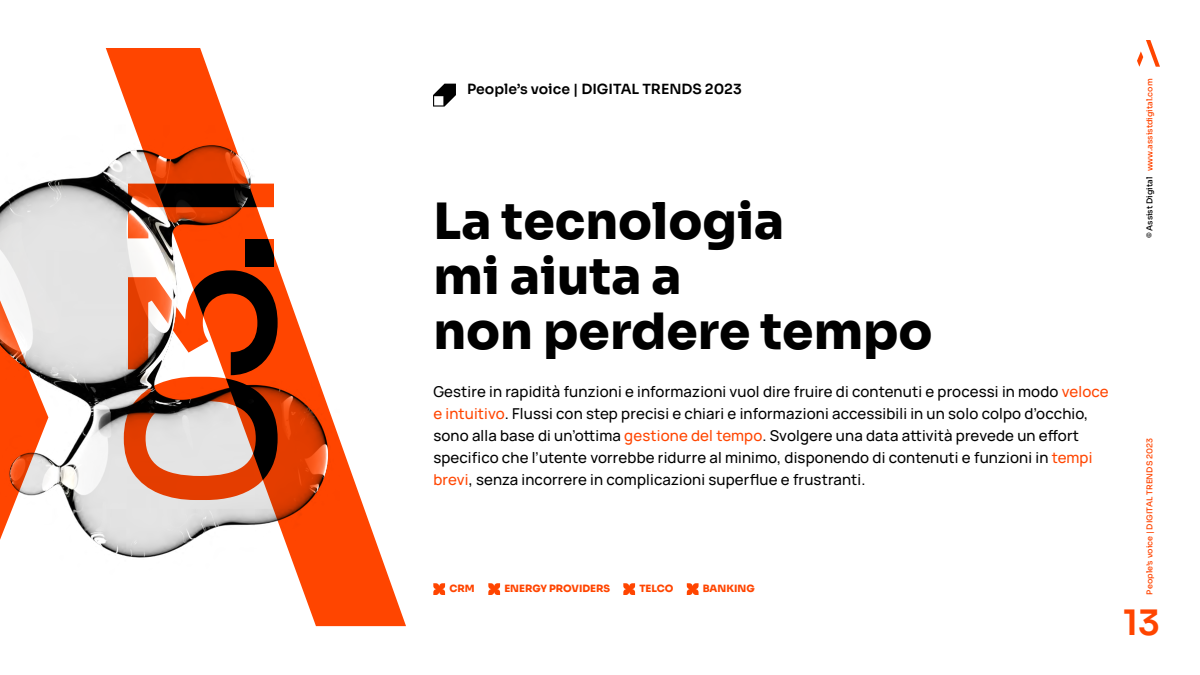
<style>
.page{position:relative;width:1200px;height:675px;background:#fff}
.page>*{position:absolute;margin:0;border:0;box-sizing:border-box;transform-origin:0 0}
.t1{font:500 200px "Sora";color:#ff4500}
.t2{font:800 50px/55px "Sora";color:#000}
.t3{font:600 35px "Sora";color:#ff4500}
.t4{font:200 15px/22px "Manrope";letter-spacing:.01em;color:#000}
.t5{font:600 14px "Sora";color:#000}
.t6{font:800 10px "Sora";color:#ff4500}
.t7{font:500 8px "Sora";color:#ff4500}
.s1{color:#ff4500}
.s2{color:#000}
</style>
<div class="page">
<svg style="left:1137px;top:40px;width:23px;height:27px"></svg>
<svg style="left:106px;top:48px;width:300px;height:578px"></svg>
<svg style="left:433px;top:84px;width:23px;height:23px"></svg>
<svg style="left:433px;top:583px;width:12px;height:12px"></svg>
<svg style="left:488px;top:583px;width:12px;height:12px"></svg>
<svg style="left:623px;top:583px;width:12px;height:12px"></svg>
<svg style="left:687px;top:583px;width:12px;height:12px"></svg>
<img style="left:0;top:67px;width:340px;height:560px">
<h1 class="t1" style="left:38px;top:513px;width:353px;rotate:-90deg">03.1</h1>
<p class="t5" style="left:467px;top:78px;width:276px">People’s voice | DIGITAL TRENDS 2023</p>
<h2 class="t2" style="left:433px;top:189px;width:501px">La tecnologia<br>mi aiuta a<br>non perdere tempo</h2>
<p class="t4" style="left:433px;top:380px;width:677px">Gestire in rapidità funzioni e informazioni vuol dire fruire di contenuti e processi in modo <span class="s1">veloce e intuitivo</span>. Flussi con step precisi e chiari e informazioni accessibili in un solo colpo d’occhio, sono alla base di un’ottima <span class="s1">gestione del tempo</span>. Svolgere una data attività prevede un effort specifico che l’utente vorrebbe ridurre al minimo, disponendo di contenuti e funzioni in <span class="s1">tempi brevi</span>, senza incorrere in complicazioni superflue e frustranti.</p>
<p class="t6" style="left:449px;top:581px;width:27px">CRM</p>
<p class="t6" style="left:504px;top:581px;width:107px">ENERGY PROVIDERS</p>
<p class="t6" style="left:639px;top:581px;width:36px">TELCO</p>
<p class="t6" style="left:703px;top:581px;width:53px">BANKING</p>
<p class="t7" style="left:1143px;top:238px;width:161px;rotate:-90deg"><span class="s2">© Assist Digital</span> www.assistdigital.com</p>
<p class="t7" style="left:1143px;top:594px;width:158px;rotate:-90deg">People’s voice | DIGITAL TRENDS 2023</p>
<h3 class="t3" style="left:1123px;top:593px;width:38px">13</h3>
</div>
